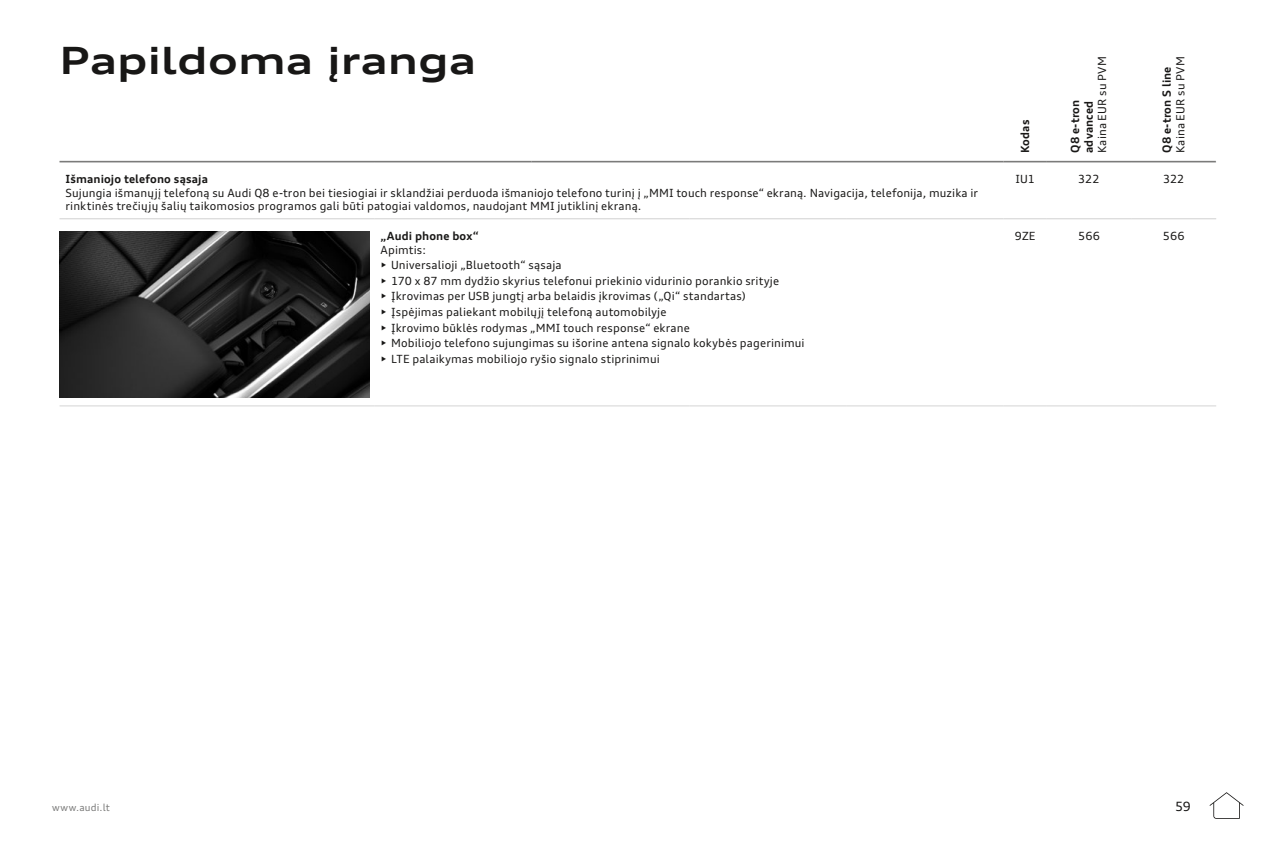
<style>
.page{position:relative;width:1263px;height:842px;background:#fff}
.page>*{position:absolute;margin:0;border:0;box-sizing:border-box;transform-origin:0 0}
.t1{font:700 expanded 37.5px "Audi Type";letter-spacing:.005em;color:#181716}
.t2{font:12.75px "Audi Type";color:#181716}
.t3{font:11.25px/13.5px "Audi Type";letter-spacing:.015em;color:#181716}
.t4{font:700 11.25px/13.5px "Audi Type";letter-spacing:.015em;color:#181716}
.t5{font:9.75px "Audi Type";letter-spacing:.015em;color:#7b7b7a}
</style>
<div class="page">
<svg style="left:1209px;top:792px;width:35px;height:27px"></svg>
<hr style="left:60px;top:162px;width:157px;height:1px;background:#d0d0d0">
<hr style="left:217px;top:162px;width:157px;height:1px;background:#d0d0d0">
<hr style="left:374px;top:162px;width:158px;height:1px;background:#d0d0d0">
<hr style="left:532px;top:162px;width:157px;height:1px;background:#d0d0d0">
<hr style="left:689px;top:162px;width:158px;height:1px;background:#d0d0d0">
<hr style="left:847px;top:162px;width:156px;height:1px;background:#d0d0d0">
<hr style="left:1003px;top:162px;width:44px;height:1px;background:#d0d0d0">
<hr style="left:1047px;top:162px;width:84px;height:1px;background:#d0d0d0">
<hr style="left:1131px;top:162px;width:85px;height:1px;background:#d0d0d0">
<hr style="left:60px;top:218px;width:157px;height:1px;background:#d0d0d0">
<hr style="left:217px;top:218px;width:157px;height:1px;background:#d0d0d0">
<hr style="left:374px;top:218px;width:158px;height:1px;background:#d0d0d0">
<hr style="left:532px;top:218px;width:157px;height:1px;background:#d0d0d0">
<hr style="left:689px;top:218px;width:158px;height:1px;background:#d0d0d0">
<hr style="left:847px;top:218px;width:156px;height:1px;background:#d0d0d0">
<hr style="left:1003px;top:218px;width:44px;height:1px;background:#d0d0d0">
<hr style="left:1047px;top:218px;width:84px;height:1px;background:#d0d0d0">
<hr style="left:1131px;top:218px;width:85px;height:1px;background:#d0d0d0">
<hr style="left:60px;top:405px;width:157px;height:1px;background:#d4d4d4">
<hr style="left:217px;top:405px;width:157px;height:1px;background:#d4d4d4">
<hr style="left:374px;top:405px;width:158px;height:1px;background:#d4d4d4">
<hr style="left:532px;top:405px;width:157px;height:1px;background:#d4d4d4">
<hr style="left:689px;top:405px;width:158px;height:1px;background:#d4d4d4">
<hr style="left:847px;top:405px;width:156px;height:1px;background:#d4d4d4">
<hr style="left:1003px;top:405px;width:44px;height:1px;background:#d4d4d4">
<hr style="left:1047px;top:405px;width:84px;height:1px;background:#d4d4d4">
<hr style="left:1131px;top:405px;width:85px;height:1px;background:#d4d4d4">
<img style="left:60px;top:232px;width:310px;height:165px">
<hr style="left:60px;top:161px;width:471px;height:1px;background:#7b7b7a">
<hr style="left:531px;top:161px;width:472px;height:1px;background:#7b7b7a">
<hr style="left:1003px;top:161px;width:43px;height:1px;background:#7b7b7a">
<hr style="left:1046px;top:161px;width:85px;height:1px;background:#7b7b7a">
<hr style="left:1131px;top:161px;width:85px;height:1px;background:#7b7b7a">
<h1 class="t1" style="left:60px;top:37px;width:418px">Papildoma įranga</h1>
<p class="t4" style="left:66px;top:172px;width:144px">Išmaniojo telefono sąsaja</p>
<p class="t3" style="left:66px;top:186px;width:914px">Sujungia išmanųjį telefoną su Audi Q8 e-tron bei tiesiogiai ir sklandžiai perduoda išmaniojo telefono turinį į „MMI touch response“ ekraną. Navigacija, telefonija, muzika ir rinktinės trečiųjų šalių taikomosios programos gali būti patogiai valdomos, naudojant MMI jutiklinį ekraną.</p>
<p class="t4" style="left:380px;top:229px;width:100px">„Audi phone box“</p>
<p class="t3" style="left:380px;top:243px;width:47px">Apimtis:</p>
<p class="t3" style="left:380px;top:258px;width:183px">• Universalioji „Bluetooth“ sąsaja</p>
<p class="t3" style="left:380px;top:274px;width:400px">• 170 x 87 mm dydžio skyrius telefonui priekinio vidurinio porankio srityje</p>
<p class="t3" style="left:380px;top:290px;width:367px">• Įkrovimas per USB jungtį arba belaidis įkrovimas („Qi“ standartas)</p>
<p class="t3" style="left:380px;top:305px;width:287px">• Įspėjimas paliekant mobilųjį telefoną automobilyje</p>
<p class="t3" style="left:380px;top:321px;width:311px">• Įkrovimo būklės rodymas „MMI touch response“ ekrane</p>
<p class="t3" style="left:380px;top:336px;width:426px">• Mobiliojo telefono sujungimas su išorine antena signalo kokybės pagerinimui</p>
<p class="t3" style="left:380px;top:352px;width:281px">• LTE palaikymas mobiliojo ryšio signalo stiprinimui</p>
<p class="t4" style="left:1018px;top:153px;width:35px;rotate:-90deg">Kodas</p>
<p class="t3" style="left:1095px;top:153px;width:98px;rotate:-90deg">Kaina EUR su PVM</p>
<p class="t4" style="left:1160px;top:153px;width:88px;rotate:-90deg">Q8 e-tron S line</p>
<p class="t3" style="left:1173px;top:153px;width:98px;rotate:-90deg">Kaina EUR su PVM</p>
<p class="t4" style="left:1068px;top:153px;width:55px;rotate:-90deg">Q8 e-tron advanced</p>
<p class="t3" style="left:1015px;top:172px;width:21px">IU1</p>
<p class="t3" style="left:1078px;top:172px;width:23px">322</p>
<p class="t3" style="left:1163px;top:172px;width:23px">322</p>
<p class="t3" style="left:1015px;top:229px;width:22px">9ZE</p>
<p class="t3" style="left:1078px;top:229px;width:23px">566</p>
<p class="t3" style="left:1163px;top:229px;width:23px">566</p>
<p class="t5" style="left:52px;top:801px;width:59px">www.audi.lt</p>
<p class="t2" style="left:1175px;top:798px;width:17px">59</p>
</div>
